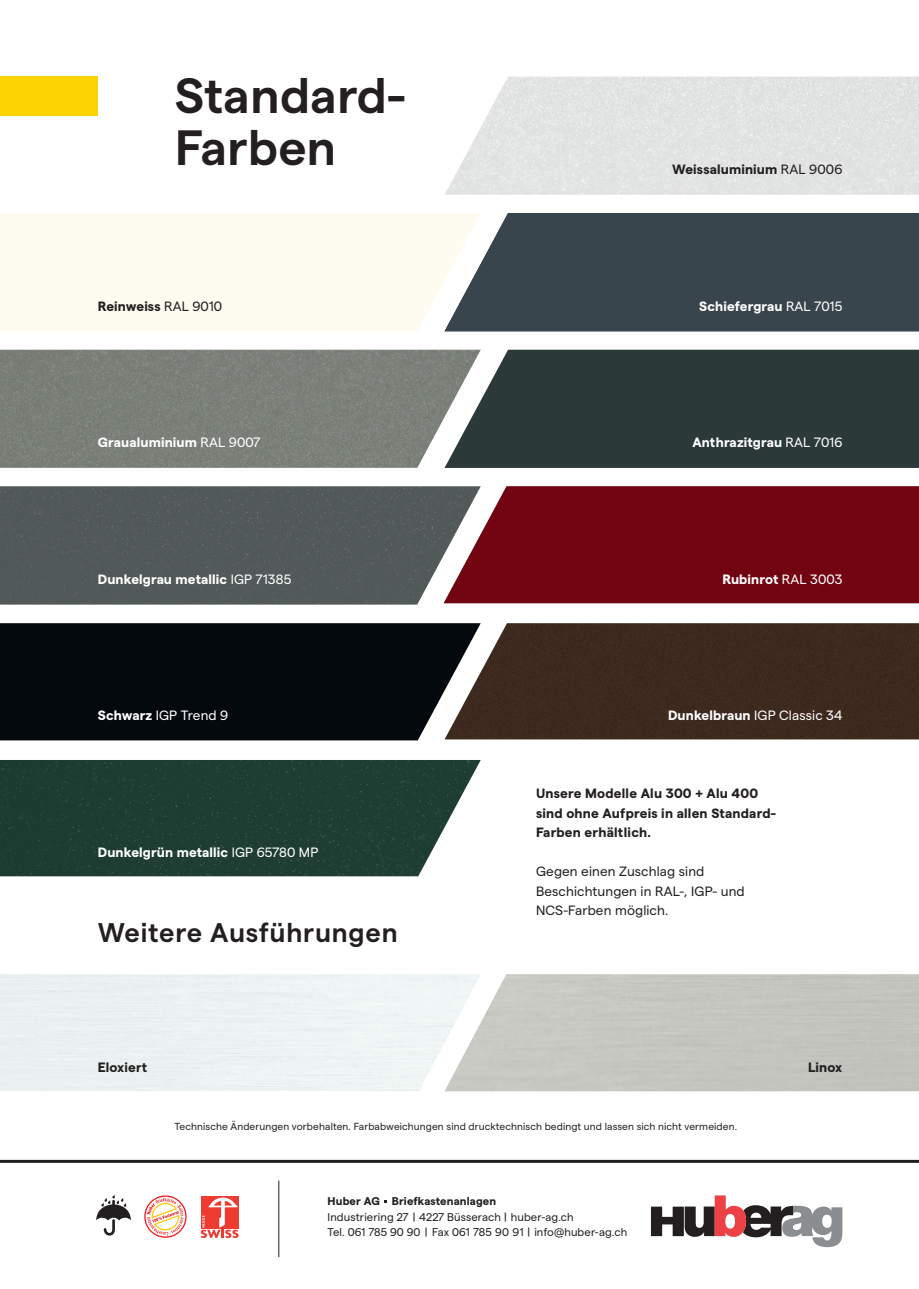
<style>
.page{position:relative;width:919px;height:1289px;background:#fff}
.page>*{position:absolute;margin:0;border:0;box-sizing:border-box;transform-origin:0 0}
.t1{font:600 49.5px/51px "Matter SQ";letter-spacing:.005em;color:#231f20}
.t2{font:600 27px "Matter SQ";letter-spacing:.03em;color:#231f20}
.t3{font:700 13.5px "Matter SQ";letter-spacing:.01em;color:#fff}
.t4{font:700 13.5px/19.5px "Matter SQ";letter-spacing:.015em;color:#231f20}
.t5{font:13.5px/19.5px "Matter SQ";letter-spacing:.01em;color:#231f20}
.t6{font:13.5px "Matter SQ";letter-spacing:.01em;color:#fff}
.t7{font:11.25px/15.8px "Matter SQ";letter-spacing:.01em;color:#231f20}
.t8{font:700 11.25px "Matter SQ";letter-spacing:.01em;color:#231f20}
.t9{font:10.2px "Matter SQ";letter-spacing:.01em;color:#231f20}
.s1{font-weight:400}
.s2{font-weight:700}
</style>
<div class="page">
<div style="left:0;top:77px;width:98px;height:39px;background:#fed304"></div>
<div style="left:0;top:486px;width:480px;height:118px;background:#525959"></div>
<img style="left:0;top:350px;width:444px;height:118px">
<div style="left:0;top:623px;width:480px;height:117px;background:#04090d"></div>
<img style="left:0;top:760px;width:480px;height:116px">
<img style="left:445px;top:77px;width:473px;height:118px">
<img style="left:444px;top:350px;width:474px;height:118px">
<div style="left:444px;top:213px;width:474px;height:118px;background:#39454d"></div>
<img style="left:443px;top:486px;width:475px;height:117px">
<img style="left:444px;top:623px;width:474px;height:116px">
<svg style="left:651px;top:1195px;width:191px;height:52px"></svg>
<hr style="left:0;top:1159px;width:918px;height:3px;background:#231f20">
<svg style="left:96px;top:1195px;width:35px;height:40px"></svg>
<svg style="left:144px;top:1195px;width:43px;height:42px"></svg>
<div style="left:201px;top:1196px;width:38px;height:32px;background:#ee3b32"></div>
<svg style="left:201px;top:1197px;width:37px;height:40px"></svg>
<hr style="left:278px;top:1180px;width:1px;height:76px;background:#231f20">
<h1 class="t1" style="left:175px;top:66px;width:233px">Standard-<br>Farben</h1>
<p class="t4" style="left:98px;top:295px;width:126px">Reinweiss <span class="s1">RAL 9010</span></p>
<p class="t3" style="left:98px;top:432px;width:164px">Graualuminium <span class="s1">RAL 9007</span></p>
<p class="t3" style="left:98px;top:569px;width:195px">Dunkelgrau metallic <span class="s1">IGP 71385</span></p>
<p class="t6" style="left:98px;top:705px;width:132px"><span class="s2">Schwarz</span> IGP Trend 9</p>
<p class="t3" style="left:98px;top:842px;width:222px">Dunkelgrün metallic <span class="s1">IGP 65780 MP</span></p>
<h2 class="t2" style="left:98px;top:912px;width:301px">Weitere Ausführungen</h2>
<p class="t4" style="left:672px;top:158px;width:172px">Weissaluminium <span class="s1">RAL 9006</span></p>
<p class="t3" style="left:699px;top:296px;width:145px">Schiefergrau <span class="s1">RAL 7015</span></p>
<p class="t3" style="left:692px;top:432px;width:151px">Anthrazitgrau <span class="s1">RAL 7016</span></p>
<p class="t3" style="left:722px;top:569px;width:121px">Rubinrot <span class="s1">RAL 3003</span></p>
<p class="t6" style="left:668px;top:705px;width:176px"><span class="s2">Dunkelbraun</span> IGP Classic 34</p>
<p class="t4" style="left:536px;top:782px;width:241px">Unsere Modelle Alu 300 + Alu 400 sind ohne Aufpreis in allen Standard-<br>Farben erhältlich.</p>
<p class="t5" style="left:536px;top:860px;width:210px">Gegen einen Zuschlag sind<br>Beschichtungen in RAL-, IGP- und<br>NCS-Farben möglich.</p>
<p class="t4" style="left:98px;top:1055px;width:51px">Eloxiert</p>
<p class="t4" style="left:808px;top:1055px;width:36px">Linox</p>
<p class="t9" style="left:175px;top:1119px;width:564px">Technische Änderungen vorbehalten. Farbabweichungen sind drucktechnisch bedingt und lassen sich nicht vermeiden.</p>
<p class="t8" style="left:327px;top:1192px;width:170px">Huber AG Briefkastenanlagen</p>
<p class="t7" style="left:327px;top:1207px;width:301px">Industriering 27 | 4227 Büsserach | huber-ag.ch<br>Tel. 061 785 90 90 | Fax 061 785 90 91 | info@huber-ag.ch</p>
</div>
